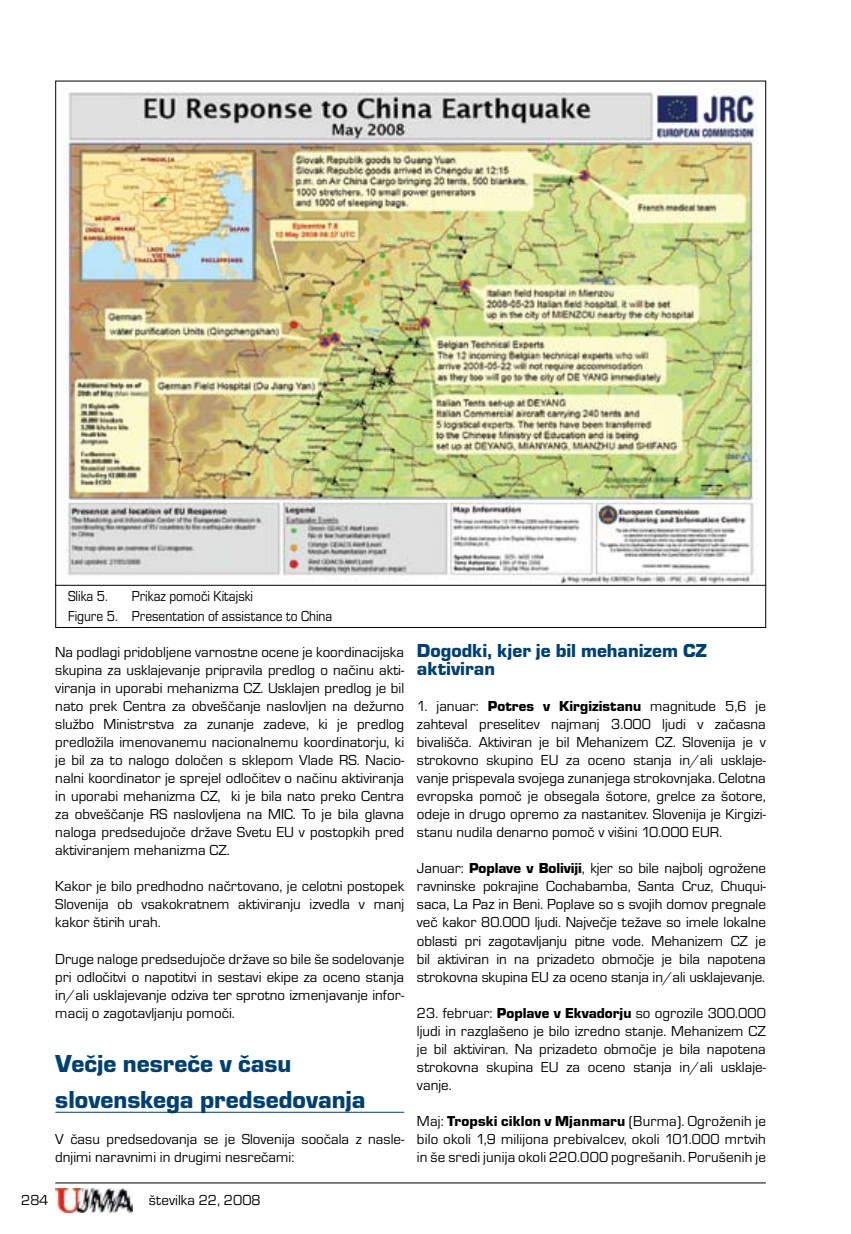
<style>
.page{position:relative;width:851px;height:1234px;background:#fff}
.page>*{position:absolute;margin:0;border:0;box-sizing:border-box;transform-origin:0 0}
.t1{font:25.5px/36px "Eurostile TEE Blac";color:#004071}
.t2{font:19.5px/18px "Eurostile TEE Blac";color:#004071}
.t3{font:15px/18px "Eurostile TEE";color:#000;text-align:justify}
.t4{font:15px/20px "Eurostile TEE";color:#000;scale:.9 1}
.s1{font-family:"Eurostile TEE Blac"}
</style>
<div class="page">
<hr style="left:55px;top:1182px;width:710px;height:1px;background:#000">
<img style="left:55px;top:1188px;width:77px;height:24px">
<hr style="left:55px;top:1111px;width:349px;height:1px;background:#004071">
<img style="left:64px;top:89px;width:693px;height:496px">
<hr style="left:55px;top:585px;width:710px;height:1px;background:#000">
<p class="t4" style="left:68px;top:586px;width:46px">Slika 5.</p>
<p class="t4" style="left:68px;top:586px;width:295px;text-indent:64px">Prikaz pomoči Kitajski<br>Figure 5. Presentation of assistance to China</p>
<p class="t3" style="left:55px;top:643px;width:350px">Na podlagi pridobljene varnostne ocene je koordinacijska skupina za usklajevanje pripravila predlog o načinu akti&shy;viranja in uporabi mehanizma CZ. Usklajen predlog je bil nato prek Centra za obveščanje naslovljen na dežurno službo Ministrstva za zunanje zadeve, ki je predlog predložila imenovanemu nacionalnemu koordinatorju, ki je bil za to nalogo določen s sklepom Vlade RS. Nacio&shy;nalni koordinator je sprejel odločitev o načinu aktiviranja in uporabi mehanizma CZ, ki je bila nato preko Centra za obveščanje RS naslovljena na MIC. To je bila glavna naloga predsedujoče države Svetu EU v postopkih pred aktiviranjem mehanizma CZ.</p>
<p class="t3" style="left:55px;top:877px;width:350px">Kakor je bilo predhodno načrtovano, je celotni postopek Slovenija ob vsakokratnem aktiviranju izvedla v manj kakor štirih urah.</p>
<p class="t3" style="left:55px;top:949px;width:350px">Druge naloge predsedujoče države so bile še sodelovanje pri odločitvi o napotitvi in sestavi ekipe za oceno stanja in/ali usklajevanje odziva ter sprotno izmenjavanje infor&shy;macij o zagotavljanju pomoči.</p>
<h1 class="t1" style="left:55px;top:1045px;width:312px">Večje nesreče v času slovenskega predsedovanja</h1>
<p class="t3" style="left:55px;top:1129px;width:350px">V času predsedovanja se je Slovenija soočala z nasle&shy;dnjimi naravnimi in drugimi nesrečami:</p>
<p class="t3" style="left:21px;top:1190px;width:29px">284</p>
<p class="t3" style="left:149px;top:1190px;width:113px">številka 22, 2008</p>
<h2 class="t2" style="left:417px;top:642px;width:291px">Dogodki, kjer je bil mehanizem CZ aktiviran</h2>
<p class="t3" style="left:417px;top:697px;width:350px">1. januar: <span class="s1">Potres v Kirgizistanu</span> magnitude 5,6 je zahteval preselitev najmanj 3.000 ljudi v začasna bivališča. Aktiviran je bil Mehanizem CZ. Slovenija je v strokovno skupino EU za oceno stanja in/ali usklaje&shy;vanje prispevala svojega zunanjega strokovnjaka. Celotna evropska pomoč je obsegala šotore, grelce za šotore, odeje in drugo opremo za nastanitev. Slovenija je Kirgizi&shy;stanu nudila denarno pomoč v višini 10.000 EUR.</p>
<p class="t3" style="left:417px;top:859px;width:350px">Januar: <span class="s1">Poplave v Boliviji</span>, kjer so bile najbolj ogrožene ravninske pokrajine Cochabamba, Santa Cruz, Chuqui&shy;saca, La Paz in Beni. Poplave so s svojih domov pregnale več kakor 80.000 ljudi. Največje težave so imele lokalne oblasti pri zagotavljanju pitne vode. Mehanizem CZ je bil aktiviran in na prizadeto območje je bila napotena strokovna skupina EU za oceno stanja in/ali usklajevanje.</p>
<p class="t3" style="left:417px;top:1003px;width:350px">23. februar: <span class="s1">Poplave v Ekvadorju</span> so ogrozile 300.000 ljudi in razglašeno je bilo izredno stanje. Mehanizem CZ je bil aktiviran. Na prizadeto območje je bila napotena strokovna skupina EU za oceno stanja in/ali usklaje&shy;vanje.</p>
<p class="t3" style="left:417px;top:1111px;width:350px">Maj: <span class="s1">Tropski ciklon v Mjanmaru</span> (Burma). Ogroženih je bilo okoli 1,9 milijona prebivalcev, okoli 101.000 mrtvih in še sredi junija okoli 220.000 pogrešanih. Porušenih je</p>
</div>
